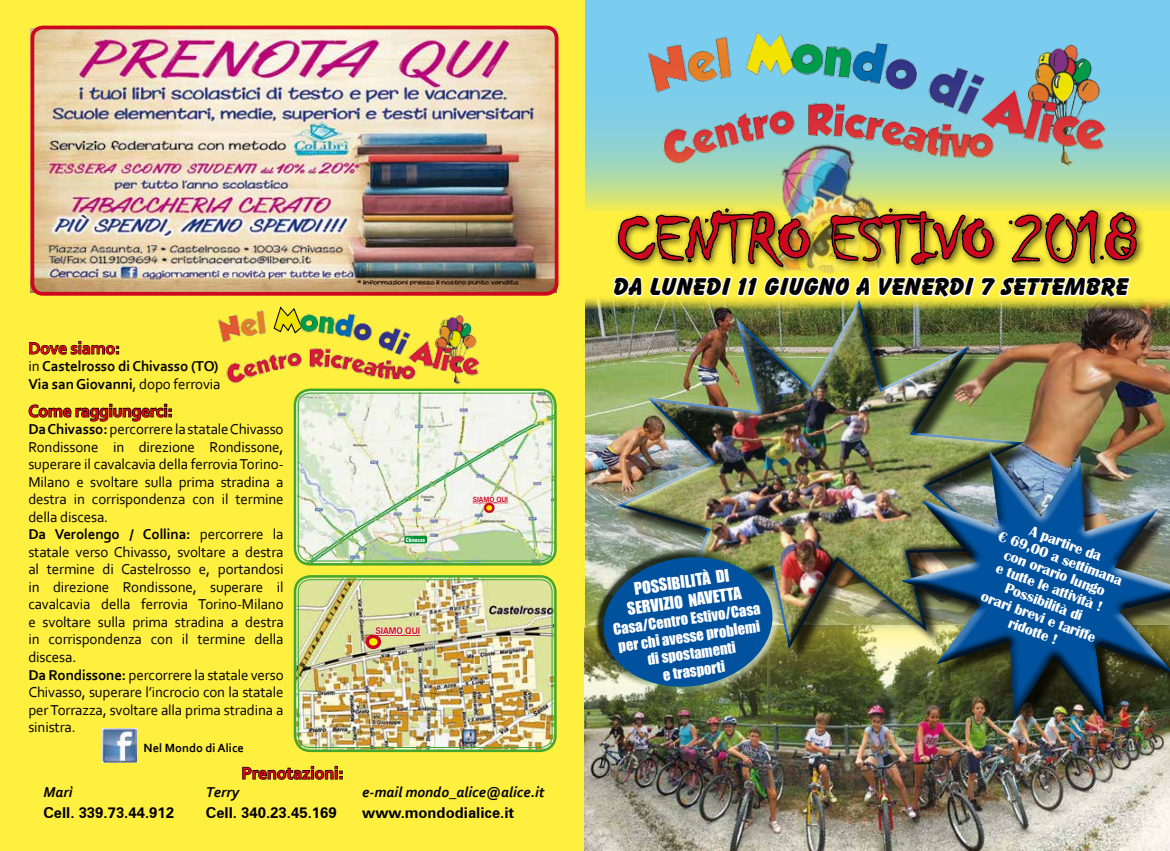
<style>
.page{position:relative;width:1170px;height:851px;background:#fff}
.page>*{position:absolute;margin:0;border:0;box-sizing:border-box;transform-origin:0 0}
.t1{font:72.5px "Chiller";letter-spacing:-.03em;color:#cd071e;scale:1.05 1}
.t2{font:800 25px "Balloon BT";color:#000;scale:1.06 1}
.t3{font:700 17.5px "Corbel";letter-spacing:-.01em;color:#e2001a}
.t4{font:16px/19.1px "Impact";color:#fff;text-align:center}
.t5{font:15px/17.5px "Corbel";letter-spacing:-.01em;color:#000}
.t6{font:700 15px/15.6px "Britannic";color:#fff;text-align:center}
.t7{font:700 15px "Zurich BT";color:#000}
.t8{font:700 15px/18px "Corbel";letter-spacing:-.01em;color:#000}
.t9{font:italic 700 15px "Corbel";color:#000}
.t10{font:14.5px/17.4px "Impact";color:#fff;text-align:center}
.t11{font:700 12.5px "Corbel";color:#000}
.t12{font:700 9.25px "Zurich BT";color:#cd071e;scale:.89 1}
.t13{font:700 7.25px "Zurich BT";color:#cd071e;scale:.89 1}
.t14{font:700 extra-condensed 6.12px "Zurich BT";color:#fff}
.s1{font-weight:400}
.s2{font-weight:700}
</style>
<div class="page">
<div style="left:0;top:0;width:1169px;height:850px;background:#ffef3f"></div>
<img style="left:586px;top:298px;width:583px;height:237px">
<svg style="left:29px;top:341px;width:90px;height:14px"></svg>
<svg style="left:28px;top:403px;width:144px;height:19px"></svg>
<img style="left:296px;top:391px;width:258px;height:172px">
<div style="left:404px;top:535px;width:23px;height:8px;background:#009037;border-radius:2px"></div>
<svg style="left:472px;top:493px;width:36px;height:10px"></svg>
<div style="left:485px;top:504px;width:8px;height:7px;background:#ffed00;border-radius:50%"></div>
<div style="left:484px;top:503px;width:10px;height:10px;border:2px solid #cd071e;border-radius:50%"></div>
<div style="left:294px;top:388px;width:262px;height:177px;border:2px solid #41a62b;border-radius:15px"></div>
<div style="left:298px;top:392px;width:254px;height:169px;border:1px solid #41a62b;border-radius:12px"></div>
<img style="left:296px;top:577px;width:258px;height:172px">
<svg style="left:375px;top:623px;width:45px;height:12px"></svg>
<div style="left:367px;top:636px;width:12px;height:11px;background:#ffed00;border-radius:50%"></div>
<div style="left:365px;top:634px;width:16px;height:15px;border:4px solid #cd071e;border-radius:50%"></div>
<div style="left:294px;top:575px;width:262px;height:177px;border:2px solid #41a62b;border-radius:15px"></div>
<div style="left:298px;top:579px;width:254px;height:168px;border:1px solid #41a62b;border-radius:12px"></div>
<svg style="left:242px;top:751px;width:101px;height:29px"></svg>
<svg style="left:585px;top:0;width:584px;height:211px;background:#92d3ce"></svg>
<img style="left:625px;top:16px;width:502px;height:176px">
<img style="left:217px;top:306px;width:272px;height:90px">
<img style="left:735px;top:115px;width:175px;height:89px">
<div style="left:613px;top:204px;width:532px;height:72px;background:#000;opacity:.66"></div>
<svg style="left:274px;top:307px;width:27px;height:26px"></svg>
<img style="left:585px;top:677px;width:584px;height:173px">
<img style="left:589px;top:298px;width:463px;height:379px">
<img style="left:849px;top:394px;width:320px;height:383px">
<img style="left:611px;top:207px;width:527px;height:120px">
<img style="left:103px;top:728px;width:34px;height:34px">
<img style="left:31px;top:28px;width:525px;height:264px">
<div style="left:31px;top:26px;width:527px;height:269px;border:4px solid #cd071e;border-radius:11px"></div>
<img style="left:584px;top:535px;width:207px;height:173px">
<p class="t3" style="left:28px;top:337px;width:93px">Dove siamo:</p>
<p class="t8" style="left:28px;top:357px;width:194px"><span class="s1">in</span> Castelrosso di Chivasso (TO)<br>Via san Giovanni<span class="s1">, dopo ferrovia</span></p>
<p class="t3" style="left:28px;top:400px;width:146px">Come raggiungerci:</p>
<p class="t5" style="left:28px;top:420px;width:257px"><span class="s2">Da Chivasso:</span> percorrere la statale Chivasso Rondissone in direzione Rondissone, superare il cavalcavia della ferrovia Torino-Milano e svoltare sulla prima stradina a destra in corrispondenza con il termine della discesa.<br><span class="s2">Da Verolengo / Collina:</span> percorrere la statale verso Chivasso, svoltare a destra al termine di Castelrosso e, portandosi in direzione Rondissone, superare il cavalcavia della ferrovia Torino-Milano e svoltare sulla prima stradina a destra in corrispondenza con il termine della discesa.<br><span class="s2">Da Rondissone:</span> percorrere la statale verso Chivasso, superare l’incrocio con la statale per Torrazza, svoltare alla prima stradina a sinistra.</p>
<p class="t11" style="left:144px;top:740px;width:102px">Nel Mondo di Alice</p>
<p class="t3" style="left:241px;top:762px;width:104px">Prenotazioni:</p>
<p class="t14" style="left:406px;top:536px;width:21px">Chivasso</p>
<p class="t12" style="left:375px;top:625px;width:52px">Siamo QUi</p>
<p class="t13" style="left:472px;top:495px;width:41px">Siamo QUi</p>
<p class="t9" style="left:43px;top:782px;width:31px">Marì</p>
<p class="t9" style="left:206px;top:782px;width:35px">Terry</p>
<p class="t9" style="left:362px;top:782px;width:184px">e-mail mondo_alice@alice.it</p>
<p class="t7" style="left:43px;top:803px;width:132px">Cell. 339.73.44.912</p>
<p class="t7" style="left:206px;top:803px;width:132px">Cell. 340.23.45.169</p>
<p class="t7" style="left:362px;top:803px;width:153px">www.mondodialice.it</p>
<h1 class="t1" style="left:616px;top:201px;width:498px">CENTRO ESTIVO 2018</h1>
<h2 class="t2" style="left:613px;top:271px;width:488px">DA LUNEDI 11 GIUGNO A VENERDI 7 SETTEMBRE</h2>
<p class="t4" style="left:623px;top:580px;width:116px;rotate:-8deg">POSSIBILITÀ DI<br>SERVIZIO NAVETTA</p>
<p class="t10" style="left:612px;top:620px;width:150px;rotate:-8deg">Casa/Centro Estivo/Casa per chi avesse problemi di spostamenti<br>e trasporti</p>
<p class="t6" style="left:1006px;top:513px;width:133px;rotate:20deg">A partire da<br>€ 69,00 a settimana con orario lungo<br>e tutte le attività !<br>Possibilità di<br>orari brevi e tariffe ridotte !</p>
</div>
